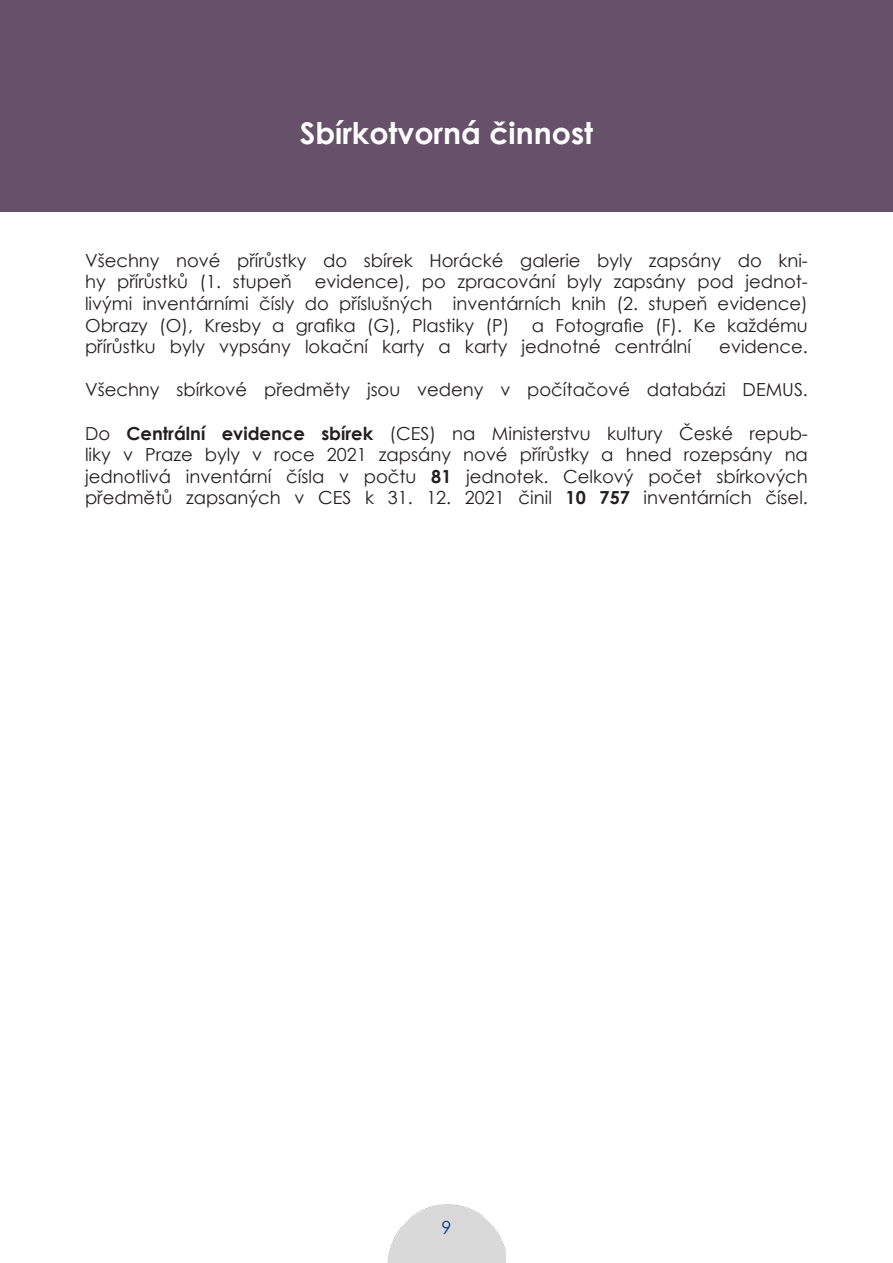
<style>
.page{position:relative;width:893px;height:1263px;background:#fff}
.page>*{position:absolute;margin:0;border:0;box-sizing:border-box;transform-origin:0 0}
.t1{font:700 30px "Century Gothic";color:#fff}
.t2{font:18px/21.6px "Century Gothic";color:#231f20;text-align:justify}
.t3{font:18px "Century Gothic";color:#07428d}
.s1{font-weight:700}
</style>
<div class="page">
<div style="left:0;top:0;width:893px;height:211px;background:#67506a"></div>
<img style="left:388px;top:1204px;width:118px;height:59px">
<h1 class="t1" style="left:300px;top:110px;width:295px">Sbírkotvorná činnost</h1>
<p class="t2" style="left:85px;top:249px;width:724px">Všechny nové přírůstky do sbírek Horácké galerie byly zapsány do kni&shy;hy přírůstků (1. stupeň</p>
<p class="t2" style="left:85px;top:271px;width:724px;text-indent:230px">evidence), po zpracování byly zapsány pod jednot&shy;livými inventárními čísly do příslušných inventárních knih (2. stupeň evidence)<br>Obrazy (O), Kresby a grafika (G), Plastiky (P) a Fotografie (F). Ke každému přírůstku byly vypsány lokační karty a karty jednotné centrální</p>
<p class="t2" style="left:719px;top:336px;width:90px">evidence.</p>
<p class="t2" style="left:85px;top:379px;width:724px">Všechny sbírkové předměty jsou vedeny v počítačové databázi DEMUS.</p>
<p class="t2" style="left:85px;top:422px;width:724px">Do <span class="s1">Centrální evidence sbírek</span> (CES) na Ministerstvu kultury České repub&shy;liky v Praze byly v roce 2021 zapsány nové přírůstky a hned rozepsány na jednotlivá inventární čísla v počtu <span class="s1">81</span> jednotek. Celkový počet sbírkových předmětů zapsaných v CES k 31. 12. 2021 činil <span class="s1">10 757</span> inventárních čísel.</p>
<p class="t3" style="left:441px;top:1215px;width:11px">9</p>
</div>
